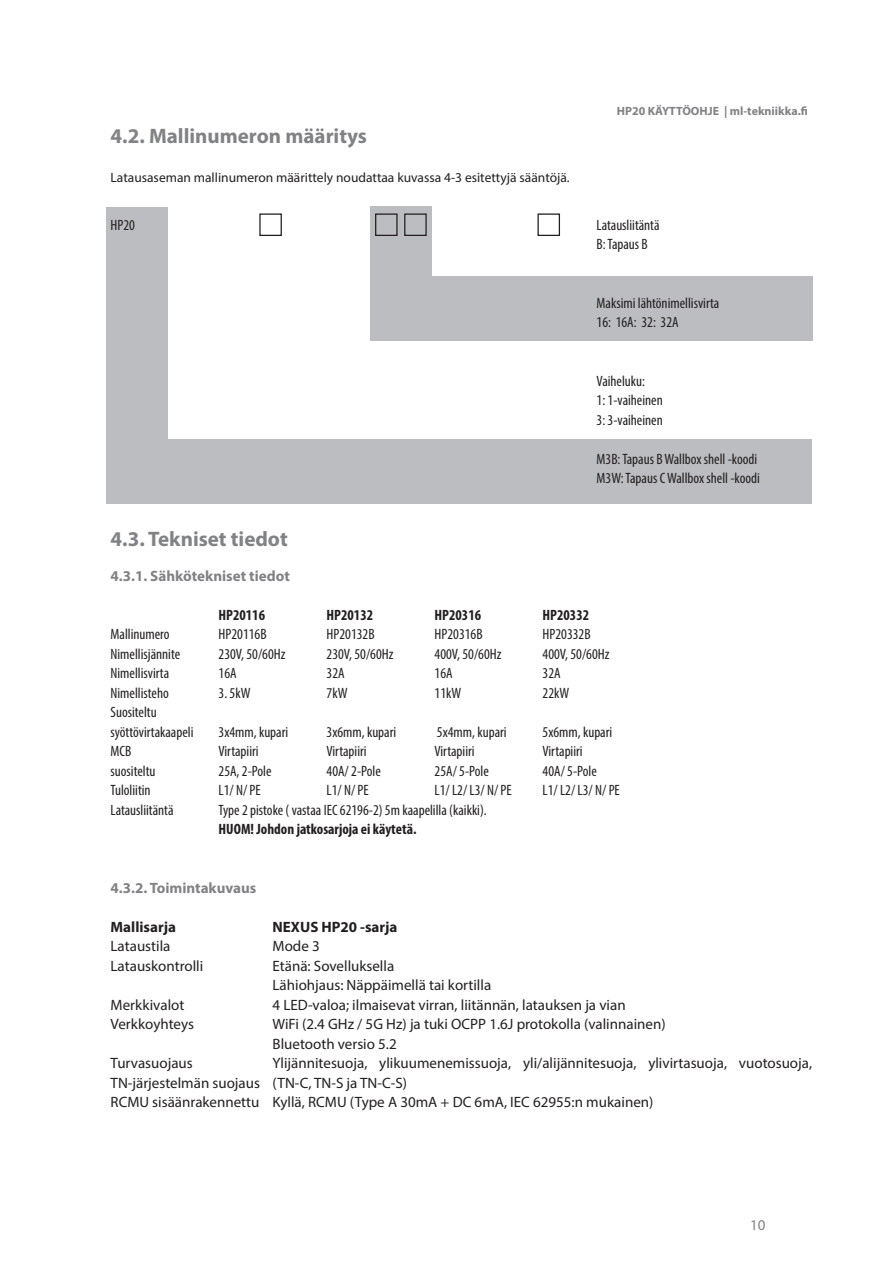
<style>
.page{position:relative;width:893px;height:1263px;background:#fff}
.page>*{position:absolute;margin:0;border:0;box-sizing:border-box;transform-origin:0 0}
.t1{font:700 21px "Myriad Pro";color:#808285}
.t2{font:condensed 15px/19.5px "Myriad Pro";color:#231f20}
.t3{font:15px/19.5px "Myriad Pro";color:#231f20}
.t4{font:700 condensed 15px "Myriad Pro";color:#231f20}
.t5{font:700 15px "Myriad Pro";color:#808285}
.t6{font:700 15px "Myriad Pro";color:#231f20}
.t7{font:15px "Myriad Pro";color:#808285}
.t8{font:13.5px "Myriad Pro";color:#231f20}
.t9{font:700 12px "Myriad Pro";color:#808285}
</style>
<div class="page">
<div style="left:106px;top:439px;width:706px;height:64px;background:#bcbdc0"></div>
<div style="left:106px;top:207px;width:62px;height:296px;background:#bcbdc0"></div>
<div style="left:370px;top:276px;width:442px;height:65px;background:#bcbdc0"></div>
<div style="left:370px;top:207px;width:62px;height:116px;background:#bcbdc0"></div>
<div style="left:537px;top:213px;width:23px;height:23px;border:1px solid #231f20"></div>
<div style="left:259px;top:213px;width:23px;height:23px;border:1px solid #231f20"></div>
<div style="left:375px;top:213px;width:23px;height:23px;border:1px solid #231f20"></div>
<div style="left:404px;top:213px;width:23px;height:23px;border:1px solid #231f20"></div>
<p class="t9" style="left:617px;top:103px;width:193px">HP20 KÄYTTÖOHJE | ml-tekniikka.fi</p>
<h1 class="t1" style="left:111px;top:123px;width:258px">4.2. Mallinumeron määritys</h1>
<p class="t8" style="left:111px;top:169px;width:461px">Latausaseman mallinumeron määrittely noudattaa kuvassa 4-3 esitettyjä sääntöjä.</p>
<p class="t2" style="left:111px;top:215px;width:26px">HP20</p>
<p class="t2" style="left:597px;top:215px;width:64px">Latausliitäntä<br>B: Tapaus B</p>
<p class="t2" style="left:597px;top:293px;width:124px">Maksimi lähtönimellisvirta<br>16: 16A: 32: 32A</p>
<p class="t2" style="left:597px;top:371px;width:68px">Vaiheluku:<br>1: 1-vaiheinen<br>3: 3-vaiheinen</p>
<p class="t2" style="left:597px;top:449px;width:165px">M3B: Tapaus B Wallbox shell -koodi<br>M3W: Tapaus C Wallbox shell -koodi</p>
<h1 class="t1" style="left:111px;top:525px;width:179px">4.3. Tekniset tiedot</h1>
<p class="t5" style="left:111px;top:566px;width:181px">4.3.1. Sähkötekniset tiedot</p>
<p class="t4" style="left:219px;top:605px;width:48px">HP20116</p>
<p class="t4" style="left:327px;top:605px;width:48px">HP20132</p>
<p class="t4" style="left:435px;top:605px;width:48px">HP20316</p>
<p class="t4" style="left:543px;top:605px;width:48px">HP20332</p>
<p class="t2" style="left:111px;top:624px;width:60px">Mallinumero</p>
<p class="t2" style="left:219px;top:624px;width:50px">HP20116B</p>
<p class="t2" style="left:327px;top:624px;width:50px">HP20132B</p>
<p class="t2" style="left:435px;top:624px;width:50px">HP20316B</p>
<p class="t2" style="left:543px;top:624px;width:50px">HP20332B</p>
<p class="t2" style="left:111px;top:644px;width:71px">Nimellisjännite</p>
<p class="t2" style="left:219px;top:644px;width:68px">230V, 50/60Hz</p>
<p class="t2" style="left:327px;top:644px;width:68px">230V, 50/60Hz</p>
<p class="t2" style="left:435px;top:644px;width:68px">400V, 50/60Hz</p>
<p class="t2" style="left:543px;top:644px;width:68px">400V, 50/60Hz</p>
<p class="t2" style="left:111px;top:663px;width:60px">Nimellisvirta</p>
<p class="t2" style="left:219px;top:663px;width:20px">16A</p>
<p class="t2" style="left:327px;top:663px;width:20px">32A</p>
<p class="t2" style="left:435px;top:663px;width:20px">16A</p>
<p class="t2" style="left:543px;top:663px;width:20px">32A</p>
<p class="t2" style="left:111px;top:683px;width:60px">Nimellisteho</p>
<p class="t2" style="left:219px;top:683px;width:33px">3. 5kW</p>
<p class="t2" style="left:327px;top:683px;width:22px">7kW</p>
<p class="t2" style="left:435px;top:683px;width:28px">11kW</p>
<p class="t2" style="left:543px;top:683px;width:28px">22kW</p>
<p class="t2" style="left:111px;top:702px;width:84px">Suositeltu syöttövirtakaapeli</p>
<p class="t2" style="left:219px;top:722px;width:71px">3x4mm, kupari</p>
<p class="t2" style="left:327px;top:722px;width:71px">3x6mm, kupari</p>
<p class="t2" style="left:437px;top:722px;width:71px">5x4mm, kupari</p>
<p class="t2" style="left:543px;top:722px;width:71px">5x6mm, kupari</p>
<p class="t2" style="left:111px;top:741px;width:22px">MCB</p>
<p class="t2" style="left:219px;top:741px;width:42px">Virtapiiri</p>
<p class="t2" style="left:327px;top:741px;width:42px">Virtapiiri</p>
<p class="t2" style="left:435px;top:741px;width:42px">Virtapiiri</p>
<p class="t2" style="left:543px;top:741px;width:42px">Virtapiiri</p>
<p class="t2" style="left:111px;top:761px;width:46px">suositeltu</p>
<p class="t2" style="left:219px;top:761px;width:54px">25A, 2-Pole</p>
<p class="t2" style="left:327px;top:761px;width:56px">40A/ 2-Pole</p>
<p class="t2" style="left:435px;top:761px;width:56px">25A/ 5-Pole</p>
<p class="t2" style="left:543px;top:761px;width:56px">40A/ 5-Pole</p>
<p class="t2" style="left:111px;top:780px;width:42px">Tuloliitin</p>
<p class="t2" style="left:219px;top:780px;width:44px">L1/ N/ PE</p>
<p class="t2" style="left:327px;top:780px;width:44px">L1/ N/ PE</p>
<p class="t2" style="left:435px;top:780px;width:79px">L1/ L2/ L3/ N/ PE</p>
<p class="t2" style="left:543px;top:780px;width:79px">L1/ L2/ L3/ N/ PE</p>
<p class="t2" style="left:111px;top:800px;width:64px">Latausliitäntä</p>
<p class="t2" style="left:219px;top:800px;width:270px">Type 2 pistoke ( vastaa IEC 62196-2) 5m kaapelilla (kaikki).</p>
<p class="t4" style="left:219px;top:820px;width:200px">HUOM! Johdon jatkosarjoja ei käytetä.</p>
<p class="t5" style="left:111px;top:878px;width:147px">4.3.2. Toimintakuvaus</p>
<p class="t6" style="left:111px;top:917px;width:67px">Mallisarja</p>
<p class="t6" style="left:273px;top:917px;width:126px">NEXUS HP20 -sarja</p>
<p class="t3" style="left:111px;top:936px;width:61px">Lataustila</p>
<p class="t3" style="left:273px;top:936px;width:49px">Mode 3</p>
<p class="t3" style="left:111px;top:955px;width:94px">Latauskontrolli</p>
<p class="t3" style="left:273px;top:955px;width:220px">Etänä: Sovelluksella<br>Lähiohjaus: Näppäimellä tai kortilla</p>
<p class="t3" style="left:111px;top:994px;width:75px">Merkkivalot</p>
<p class="t3" style="left:273px;top:994px;width:355px">4 LED-valoa; ilmaisevat virran, liitännän, latauksen ja vian</p>
<p class="t3" style="left:111px;top:1014px;width:85px">Verkkoyhteys</p>
<p class="t3" style="left:273px;top:1014px;width:394px">WiFi (2.4 GHz / 5G Hz) ja tuki OCPP 1.6J protokolla (valinnainen)<br>Bluetooth versio 5.2</p>
<p class="t3" style="left:111px;top:1053px;width:84px">Turvasuojaus</p>
<p class="t3" style="left:111px;top:1053px;width:703px;text-indent:162px">Ylijännitesuoja, ylikuumenemissuoja, yli/alijännitesuoja, ylivirtasuoja, vuotosuoja,<br>TN-järjestelmän suojaus (TN-C, TN-S ja TN-C-S)<br>RCMU sisäänrakennettu Kyllä, RCMU (Type A 30mA + DC 6mA, IEC 62955:n mukainen)</p>
<p class="t7" style="left:750px;top:1215px;width:17px">10</p>
</div>
